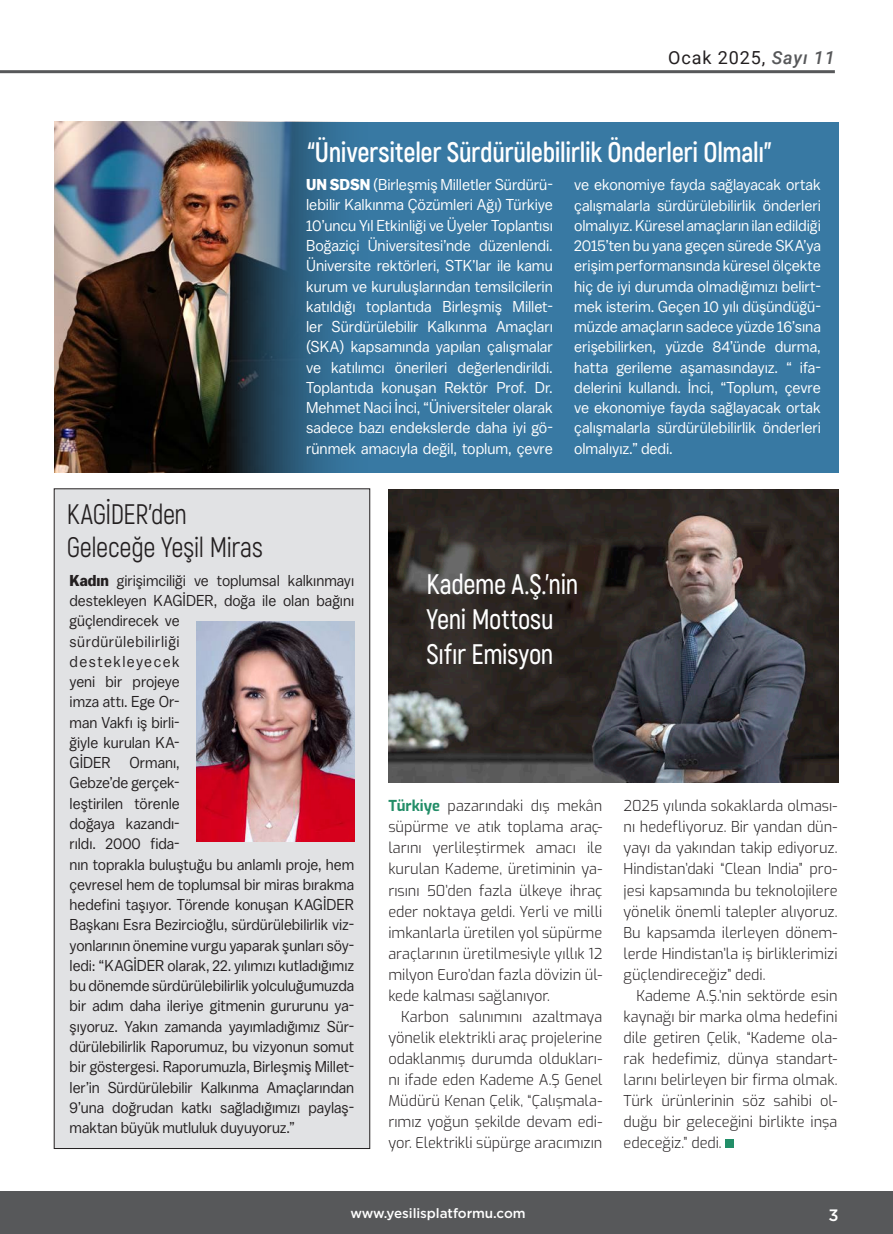
<style>
.page{position:relative;width:893px;height:1234px;background:#fff}
.page>*{position:absolute;margin:0;border:0;box-sizing:border-box;transform-origin:0 0}
.t1{font:700 28.2px "Akrobat";letter-spacing:-.015em;color:#fff;scale:.95 1}
.t2{font:600 28.2px/35.2px "Akrobat";letter-spacing:-.01em;color:#fff;scale:.95 1}
.t3{font:28.2px/33px "Akrobat";letter-spacing:-.015em;color:#231f20;scale:.95 1}
.Nesletter_Title{font:18px "Roboto";letter-spacing:.05em;color:#231f20}
.t4{font:500 16.5px "Gotham";color:#fff}
.t5{font:15.75px/20.2px "Balto";letter-spacing:-.005em;color:#fff;text-align:justify;scale:.95 1}
.t6{font:15.75px/20.2px "Balto";letter-spacing:-.005em;color:#231f20;scale:.93 1}
.t7{font:300 15px/21px "Exo";color:#231f20;text-align:justify}
.t8{font:500 13.5px "Gotham";letter-spacing:-.005em;color:#fff}
.s1{font-weight:500;font-style:italic;color:#57585a}
.s2{font-weight:700}
.s3{font-weight:700;color:#228e68}
</style>
<div class="page">
<hr style="left:0;top:70px;width:835px;height:3px;background:#57585a">
<div style="left:0;top:1191px;width:893px;height:42px;background:#57585a"></div>
<div style="left:54px;top:488px;width:316px;height:660px;background:#e1e2e4"></div>
<div style="left:725px;top:1138px;width:9px;height:9px;background:#228e68"></div>
<img style="left:197px;top:621px;width:157px;height:220px">
<img style="left:388px;top:489px;width:451px;height:293px">
<div style="left:54px;top:122px;width:785px;height:350px;background:#3879a3"></div>
<img style="left:54px;top:122px;width:282px;height:350px">
<p class="Nesletter_Title" style="left:668px;top:45px;width:168px">Ocak 2025, <span class="s1">Sayı 11</span></p>
<p class="t3" style="left:67px;top:497px;width:208px">KAGİDER’den<br>Geleceğe Yeşil Miras</p>
<p class="t1" style="left:307px;top:134px;width:490px">“Üniversiteler Sürdürülebilirlik Önderleri Olmalı”</p>
<p class="t5" style="left:306px;top:174px;width:261px"><span class="s2">UN SDSN</span> (Birleşmiş Milletler Sürdürü&shy;lebilir Kalkınma Çözümleri Ağı) Türkiye 10’uncu Yıl Etkinliği ve Üyeler Toplantısı Boğaziçi Üniversitesi’nde düzenlendi.<br>Üniversite rektörleri, STK’lar ile kamu kurum ve kuruluşlarından temsilcilerin katıldığı toplantıda Birleşmiş Millet&shy;ler Sürdürülebilir Kalkınma Amaçları (SKA) kapsamında yapılan çalışmalar ve katılımcı önerileri değerlendirildi.<br>Toplantıda konuşan Rektör Prof. Dr.<br>Mehmet Naci İnci, “Üniversiteler olarak sadece bazı endekslerde daha iyi gö&shy;rünmek amacıyla değil, toplum, çevre</p>
<p class="t5" style="left:574px;top:174px;width:261px">ve ekonomiye fayda sağlayacak ortak çalışmalarla sürdürülebilirlik önderleri olmalıyız. Küresel amaçların ilan edildiği 2015’ten bu yana geçen sürede SKA’ya erişim performansında küresel ölçekte hiç de iyi durumda olmadığımızı belirt&shy;mek isterim. Geçen 10 yılı düşündüğü&shy;müzde amaçların sadece yüzde 16’sına erişebilirken, yüzde 84’ünde durma, hatta gerileme aşamasındayız. “ ifa&shy;delerini kullandı. İnci, “Toplum, çevre ve ekonomiye fayda sağlayacak ortak çalışmalarla sürdürülebilirlik önderleri olmalıyız.” dedi.</p>
<p class="t6" style="left:70px;top:569px;width:308px"><span class="s2">Kadın</span> girişimciliği ve toplumsal kalkınmayı destekleyen KAGİDER, doğa ile olan bağını güçlendirecek ve<br>sürdürülebilirliği<br>destekleyecek<br>yeni bir projeye<br>imza attı. Ege Or-<br>man Vakfı iş birli-<br>ğiyle kurulan KA-<br>GİDER Ormanı,<br>Gebze’de gerçek-<br>leştirilen törenle<br>doğaya kazandı-<br>rıldı. 2000 fida-<br>nın toprakla buluştuğu bu anlamlı proje, hem çevresel hem de toplumsal bir miras bırakma hedefini taşıyor. Törende konuşan KAGİDER Başkanı Esra Bezircioğlu, sürdürülebilirlik viz&shy;yonlarının önemine vurgu yaparak şunları söy&shy;ledi: “KAGİDER olarak, 22. yılımızı kutladığımız bu dönemde sürdürülebilirlik yolculuğumuzda bir adım daha ileriye gitmenin gururunu ya&shy;şıyoruz. Yakın zamanda yayımladığımız Sür&shy;dürülebilirlik Raporumuz, bu vizyonun somut bir göstergesi. Raporumuzla, Birleşmiş Millet&shy;ler’in Sürdürülebilir Kalkınma Amaçlarından 9’una doğrudan katkı sağladığımızı paylaş&shy;maktan büyük mutluluk duyuyoruz.”</p>
<p class="t2" style="left:426px;top:566px;width:161px">Kademe A.Ş.’nin<br>Yeni Mottosu<br>Sıfır Emisyon</p>
<p class="t7" style="left:388px;top:794px;width:215px"><span class="s3">Türkiye</span> pazarındaki dış mekân süpürme ve atık toplama araç&shy;larını yerlileştirmek amacı ile kurulan Kademe, üretiminin ya&shy;rısını 50’den fazla ülkeye ihraç eder noktaya geldi. Yerli ve milli imkanlarla üretilen yol süpürme araçlarının üretilmesiyle yıllık 12 milyon Euro’dan fazla dövizin ül&shy;kede kalması sağlanıyor.</p>
<p class="t7" style="left:388px;top:1004px;width:215px;text-indent:13px">Karbon salınımını azaltmaya yönelik elektrikli araç projelerine odaklanmış durumda oldukları&shy;nı ifade eden Kademe A.Ş Genel Müdürü Kenan Çelik, “Çalışmala&shy;rımız yoğun şekilde devam edi&shy;yor. Elektrikli süpürge aracımızın</p>
<p class="t7" style="left:624px;top:794px;width:215px">2025 yılında sokaklarda olması&shy;nı hedefliyoruz. Bir yandan dün&shy;yayı da yakından takip ediyoruz.<br>Hindistan’daki “Clean India” pro&shy;jesi kapsamında bu teknolojilere yönelik önemli talepler alıyoruz.<br>Bu kapsamda ilerleyen dönem&shy;lerde Hindistan’la iş birliklerimizi güçlendireceğiz” dedi.</p>
<p class="t7" style="left:624px;top:983px;width:215px;text-indent:13px">Kademe A.Ş.’nin sektörde esin kaynağı bir marka olma hedefini dile getiren Çelik, “Kademe ola&shy;rak hedefimiz, dünya standart&shy;larını belirleyen bir firma olmak.<br>Türk ürünlerinin söz sahibi ol&shy;duğu bir geleceğini birlikte inşa edeceğiz.” dedi.</p>
<p class="t8" style="left:350px;top:1204px;width:177px">www.yesilisplatformu.com</p>
<p class="t4" style="left:828px;top:1203px;width:12px">3</p>
</div>
